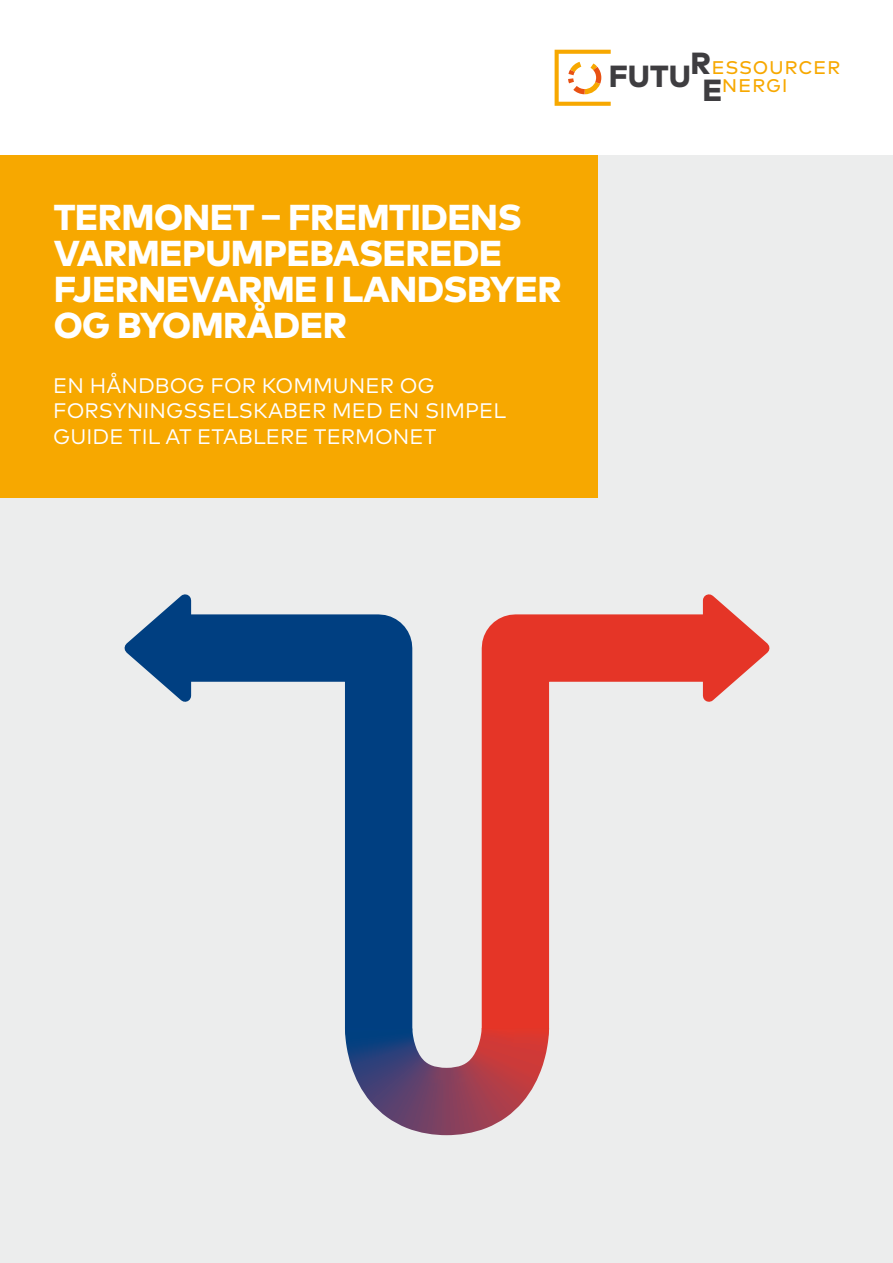
<style>
.page{position:relative;width:893px;height:1263px;background:#fff}
.page>*{position:absolute;margin:0;border:0;box-sizing:border-box;transform-origin:0 0}
.t1{font:800 36px/36px "Mark Pro";letter-spacing:-.015em;color:#fff}
.t2{font:800 30.6px "Mark Pro";color:#3e3d40}
.t3{font:24.6px "Mark Pro";color:#f7a800}
.t4{font:21px/25.5px "Mark Pro";letter-spacing:.005em;color:#fff}
.s1{font-weight:800;font-size:30.6px;color:#3e3d40}
</style>
<div class="page">
<div style="left:0;top:155px;width:893px;height:1108px;background:#eceded"></div>
<svg style="left:555px;top:50px;width:56px;height:56px"></svg>
<div style="left:0;top:155px;width:597px;height:343px;background:#f7a800"></div>
<svg style="left:481px;top:614px;width:211px;height:416px"></svg>
<svg style="left:692px;top:594px;width:77px;height:108px"></svg>
<svg style="left:202px;top:614px;width:211px;height:413px"></svg>
<svg style="left:125px;top:594px;width:77px;height:108px"></svg>
<svg style="left:345px;top:1027px;width:204px;height:108px"></svg>
<h1 class="t1" style="left:54px;top:196px;width:509px">TERMONET – FREMTIDENS<br>VARMEPUMPEBASEREDE<br>FJERNEVARME I LANDSBYER<br>OG BYOMRÅDER</h1>
<p class="t4" style="left:53px;top:371px;width:454px">EN HÅNDBOG FOR KOMMUNER OG<br>FORSYNINGSSELSKABER MED EN SIMPEL<br>GUIDE TIL AT ETABLERE TERMONET</p>
<p class="t3" style="left:691px;top:47px;width:151px"><span class="s1">R</span>essourcer</p>
<h2 class="t2" style="left:609px;top:53px;width:181px">FUTU E<sub>nergi</sub></h2>
</div>
